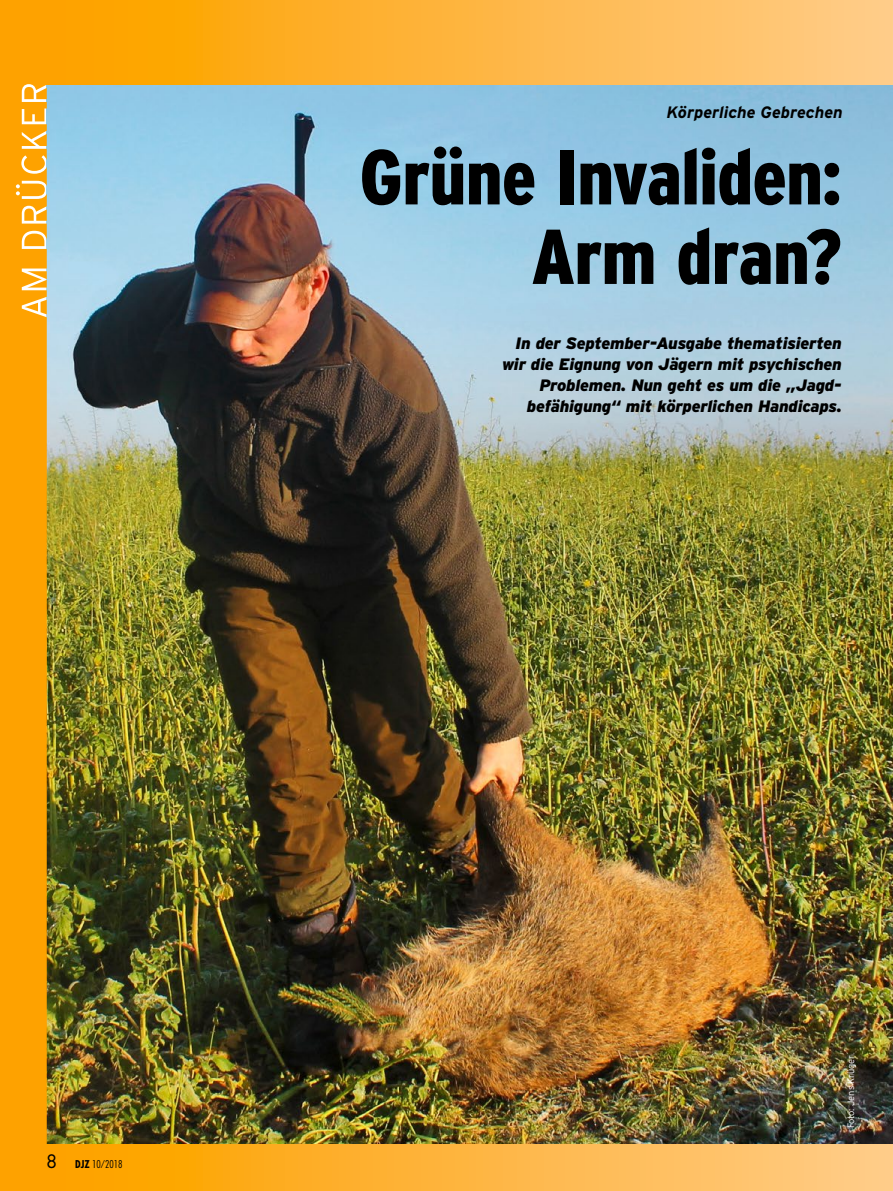
<style>
.page{position:relative;width:893px;height:1191px;background:#fff}
.page>*{position:absolute;margin:0;border:0;box-sizing:border-box;transform-origin:0 0}
.Am_Drücker__Grosse_H{font:900 condensed 77.55px "Parey Interstate";letter-spacing:-.01em;color:#000}
.Am_Drücker__Vorspann{font:italic 900 16.5px/21px "Parey Interstate";letter-spacing:-.015em;color:#000;text-align:right}
.Am_Drücker__Dachzeil{font:italic 700 16.5px "Parey Interstate";color:#000}
.t1{font:10.5px "Parey Futura Std Con Lig";color:#000}
.Am_Drücker__Bildnach{font:300 9.3px "Parey Interstate";letter-spacing:-.01em;color:#fff}
.s1{font-family:"Parey Futura";font-size:18px}
.s2{font-family:"Parey Futura";font-weight:700;font-stretch:condensed}
</style>
<div class="page">
<img style="left:47px;top:85px;width:846px;height:1059px">
<div style="left:45px;top:0;width:848px;height:85px;background:linear-gradient(to right,#fda000,#ffcc8b)"></div>
<div style="left:45px;top:1144px;width:848px;height:47px;background:linear-gradient(to right,#fda000,#ffcc8b)"></div>
<div style="left:0;top:0;width:47px;height:1191px;background:#fea200"></div>
<p class="Am_Drücker__Dachzeil" style="left:666px;top:103px;width:178px">Körperliche Gebrechen</p>
<p class="Am_Drücker__Grosse_H" style="left:360px;top:134px;width:484px">Grüne Invaliden:</p>
<p class="Am_Drücker__Grosse_H" style="left:531px;top:214px;width:312px">Arm dran?</p>
<p class="Am_Drücker__Vorspann" style="left:502px;top:333px;width:341px">In der September-Ausgabe thematisierten wir die Eignung von Jägern mit psychischen Problemen. Nun geht es um die „Jagd&shy;befähigung“ mit körperlichen Handicaps.</p>
<p class="t1" style="left:46px;top:1157px;width:78px"><span class="s1">8</span> <span class="s2">DJZ</span> 10/2018</p>
<p class="Am_Drücker__Bildnach" style="left:846px;top:1128px;width:75px;rotate:-90deg">Foto: Jens Krüger</p>
</div>
